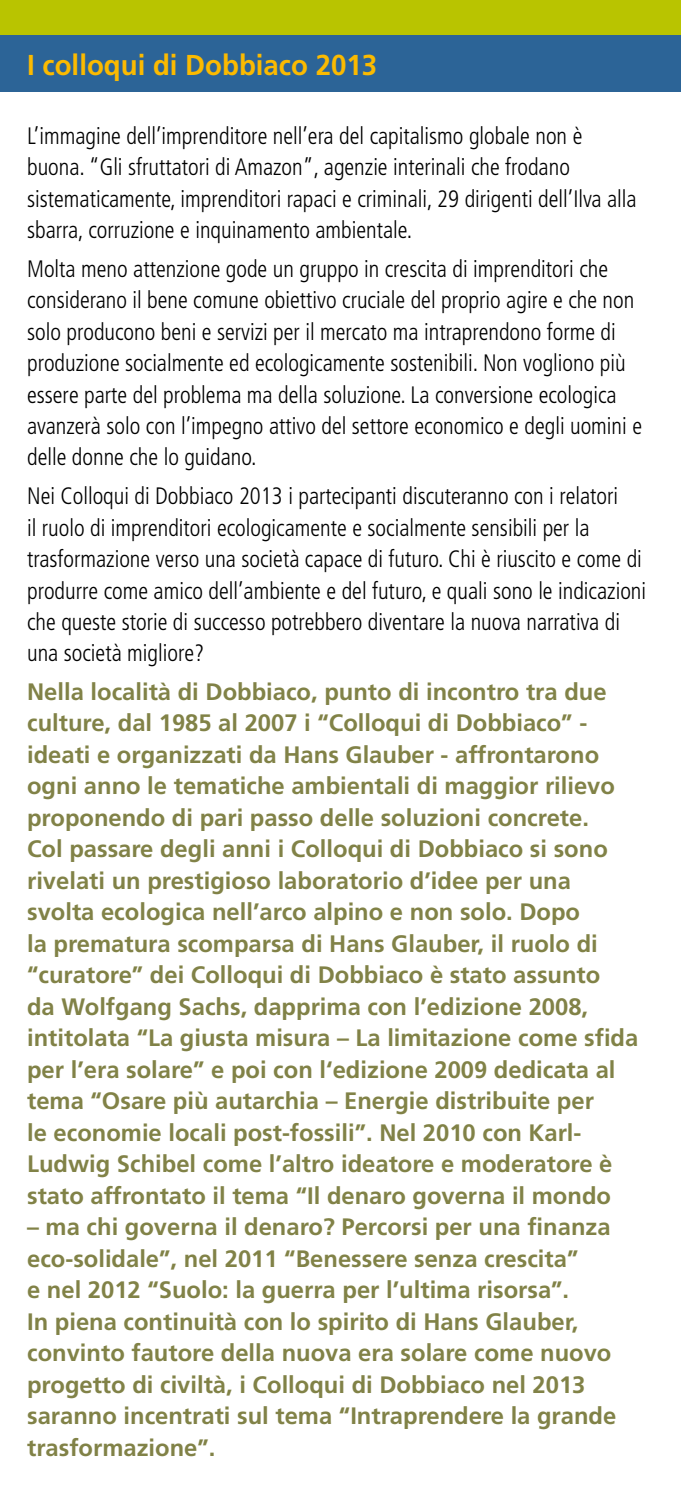
<style>
.page{position:relative;width:681px;height:1489px;background:#fff}
.page>*{position:absolute;margin:0;border:0;box-sizing:border-box;transform-origin:0 0}
.t1{font:700 28.75px "Frutiger";color:#fbba00;scale:.96 1}
.t2{font:700 23.75px/31.5px "Frutiger";color:#818247}
.t3{font:300 condensed 23.75px/31.5px "Frutiger";color:#000;scale:.96 1}
</style>
<div class="page">
<div style="left:0;top:0;width:680px;height:35px;background:#b9c400"></div>
<div style="left:0;top:35px;width:680px;height:57px;background:#2c6497"></div>
<p class="t1" style="left:27px;top:48px;width:366px">I colloqui di Dobbiaco 2013</p>
<p class="t3" style="left:27px;top:120px;width:636px">L’immagine dell’imprenditore nell’era del capitalismo globale non è buona. “Gli sfruttatori di Amazon”, agenzie interinali che frodano sistematicamente, imprenditori rapaci e criminali, 29 dirigenti dell’Ilva alla sbarra, corruzione e inquinamento ambientale.</p>
<p class="t3" style="left:27px;top:253px;width:641px">Molta meno attenzione gode un gruppo in crescita di imprenditori che considerano il bene comune obiettivo cruciale del proprio agire e che non solo producono beni e servizi per il mercato ma intraprendono forme di produzione socialmente ed ecologicamente sostenibili. Non vogliono più essere parte del problema ma della soluzione. La conversione ecologica avanzerà solo con l’impegno attivo del settore economico e degli uomini e delle donne che lo guidano.</p>
<p class="t3" style="left:27px;top:480px;width:646px">Nei Colloqui di Dobbiaco 2013 i partecipanti discuteranno con i relatori<br>il ruolo di imprenditori ecologicamente e socialmente sensibili per la trasformazione verso una società capace di futuro. Chi è riuscito e come di produrre come amico dell’ambiente e del futuro, e quali sono le indicazioni che queste storie di successo potrebbero diventare la nuova narrativa di una società migliore?</p>
<p class="t2" style="left:27px;top:676px;width:612px">Nella località di Dobbiaco, punto di incontro tra due culture, dal 1985 al 2007 i “Colloqui di Dobbiaco” - ideati e organizzati da Hans Glauber - affrontarono ogni anno le tematiche ambientali di maggior rilievo proponendo di pari passo delle soluzioni concrete.<br>Col passare degli anni i Colloqui di Dobbiaco si sono rivelati un prestigioso laboratorio d’idee per una svolta ecologica nell’arco alpino e non solo. Dopo<br>la prematura scomparsa di Hans Glauber, il ruolo di “curatore” dei Colloqui di Dobbiaco è stato assunto<br>da Wolfgang Sachs, dapprima con l’edizione 2008, intitolata “La giusta misura – La limitazione come sfida per l’era solare” e poi con l‘edizione 2009 dedicata al tema “Osare più autarchia – Energie distribuite per<br>le economie locali post-fossili”. Nel 2010 con Karl-Ludwig Schibel come l’altro ideatore e moderatore è stato affrontato il tema “Il denaro governa il mondo</p>
<p class="t2" style="left:27px;top:1211px;width:590px">– ma chi governa il denaro? Percorsi per una finanza eco-solidale”, nel 2011 “Benessere senza crescita”<br>e nel 2012 “Suolo: la guerra per l’ultima risorsa”.<br>In piena continuità con lo spirito di Hans Glauber, convinto fautore della nuova era solare come nuovo progetto di civiltà, i Colloqui di Dobbiaco nel 2013 saranno incentrati sul tema “Intraprendere la grande trasformazione”.</p>
</div>
